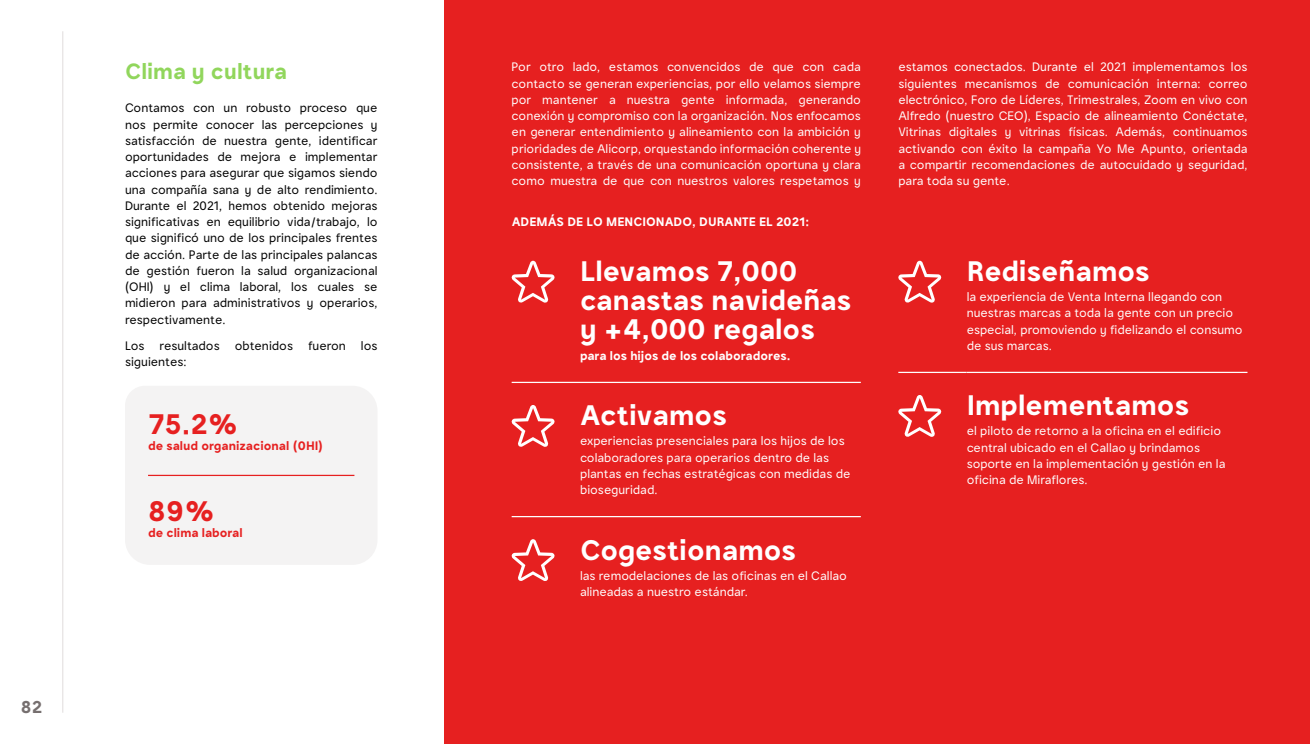
<style>
.page{position:relative;width:1310px;height:744px;background:#fff}
.page>*{position:absolute;margin:0;border:0;box-sizing:border-box;transform-origin:0 0}
.t1{font:700 28.75px/28.8px "Alicorp Sans";color:#fff}
.t2{font:700 28.75px "Alicorp Sans";color:#e62020}
.t3{font:700 22.5px "Alicorp Sans";color:#91d65c}
.t4{font:700 17.5px "Alicorp Sans";color:#766f6f}
.t5{font:12.5px/16.2px "Alicorp Sans";color:#fff}
.t6{font:12.5px/16.2px "Alicorp Sans";color:#000;text-align:justify}
.t7{font:700 12.5px "Alicorp Sans";color:#fff}
.t8{font:700 12.5px "Alicorp Sans";color:#e62020}
</style>
<div class="page">
<div style="left:445px;top:0;width:865px;height:744px;background:#e62020"></div>
<div style="left:125px;top:386px;width:252px;height:179px;background:#f4f3f3"></div>
<hr style="left:148px;top:475px;width:206px;height:1px;background:#e62020">
<hr style="left:512px;top:382px;width:68px;height:1px;background:#fff">
<hr style="left:580px;top:382px;width:281px;height:1px;background:#fff">
<hr style="left:512px;top:516px;width:68px;height:1px;background:#fff">
<hr style="left:580px;top:516px;width:281px;height:1px;background:#fff">
<svg style="left:511px;top:260px;width:44px;height:43px"></svg>
<svg style="left:511px;top:405px;width:44px;height:42px"></svg>
<svg style="left:511px;top:539px;width:44px;height:42px"></svg>
<hr style="left:898px;top:372px;width:69px;height:1px;background:#fff">
<hr style="left:967px;top:372px;width:281px;height:1px;background:#fff">
<svg style="left:898px;top:260px;width:44px;height:43px"></svg>
<svg style="left:898px;top:395px;width:44px;height:42px"></svg>
<hr style="left:62px;top:31px;width:1px;height:681px;background:#e0dcdc">
<h3 class="t4" style="left:21px;top:696px;width:23px">82</h3>
<h2 class="t3" style="left:125px;top:57px;width:164px">Clima y cultura</h2>
<p class="t6" style="left:125px;top:100px;width:254px">Contamos con un robusto proceso que nos permite conocer las percepciones y satisfacción de nuestra gente, identificar oportunidades de mejora e implementar acciones para asegurar que sigamos siendo una compañía sana y de alto rendimiento.<br>Durante el 2021, hemos obtenido mejoras significativas en equilibrio vida/trabajo, lo que significó uno de los principales frentes de acción. Parte de las principales palancas de gestión fueron la salud organizacional (OHI) y el clima laboral, los cuales se midieron para administrativos y operarios, respectivamente.</p>
<p class="t6" style="left:125px;top:338px;width:254px">Los resultados obtenidos fueron los siguientes:</p>
<h1 class="t2" style="left:148px;top:406px;width:92px">75.2%</h1>
<p class="t8" style="left:148px;top:438px;width:177px">de salud organizacional (0HI)</p>
<h1 class="t2" style="left:148px;top:493px;width:69px">89%</h1>
<p class="t8" style="left:148px;top:525px;width:96px">de clima laboral</p>
<p class="t5" style="left:512px;top:59px;width:351px;text-align:justify">Por otro lado, estamos convencidos de que con cada contacto se generan experiencias, por ello velamos siempre por mantener a nuestra gente informada, generando conexión y compromiso con la organización. Nos enfocamos en generar entendimiento y alineamiento con la ambición y prioridades de Alicorp, orquestando información coherente y consistente, a través de una comunicación oportuna y clara como muestra de que con nuestros valores respetamos y</p>
<p class="t7" style="left:512px;top:214px;width:299px">ADEMÁS DE LO MENCIONADO, DURANTE EL 2021:</p>
<h1 class="t1" style="left:580px;top:258px;width:273px">Llevamos 7,000 canastas navideñas y +4,000 regalos</h1>
<p class="t7" style="left:580px;top:348px;width:212px">para los hijos de los colaboradores.</p>
<h1 class="t1" style="left:580px;top:402px;width:148px">Activamos</h1>
<p class="t5" style="left:580px;top:433px;width:272px">experiencias presenciales para los hijos de los colaboradores para operarios dentro de las plantas en fechas estratégicas con medidas de bioseguridad.</p>
<h1 class="t1" style="left:580px;top:536px;width:217px">Cogestionamos</h1>
<p class="t5" style="left:580px;top:567px;width:268px">las remodelaciones de las oficinas en el Callao alineadas a nuestro estándar.</p>
<p class="t5" style="left:898px;top:59px;width:351px;text-align:justify">estamos conectados. Durante el 2021 implementamos los siguientes mecanismos de comunicación interna: correo electrónico, Foro de Líderes, Trimestrales, Zoom en vivo con Alfredo (nuestro CEO), Espacio de alineamiento Conéctate, Vitrinas digitales y vitrinas físicas. Además, continuamos activando con éxito la campaña Yo Me Apunto, orientada a compartir recomendaciones de autocuidado y seguridad, para toda su gente.</p>
<h1 class="t1" style="left:967px;top:258px;width:184px">Rediseñamos</h1>
<p class="t5" style="left:967px;top:289px;width:278px">la experiencia de Venta Interna llegando con nuestras marcas a toda la gente con un precio especial, promoviendo y fidelizando el consumo de sus marcas.</p>
<h1 class="t1" style="left:967px;top:392px;width:224px">Implementamos</h1>
<p class="t5" style="left:967px;top:423px;width:260px">el piloto de retorno a la oficina en el edificio central ubicado en el Callao y brindamos soporte en la implementación y gestión en la oficina de Miraflores.</p>
</div>
